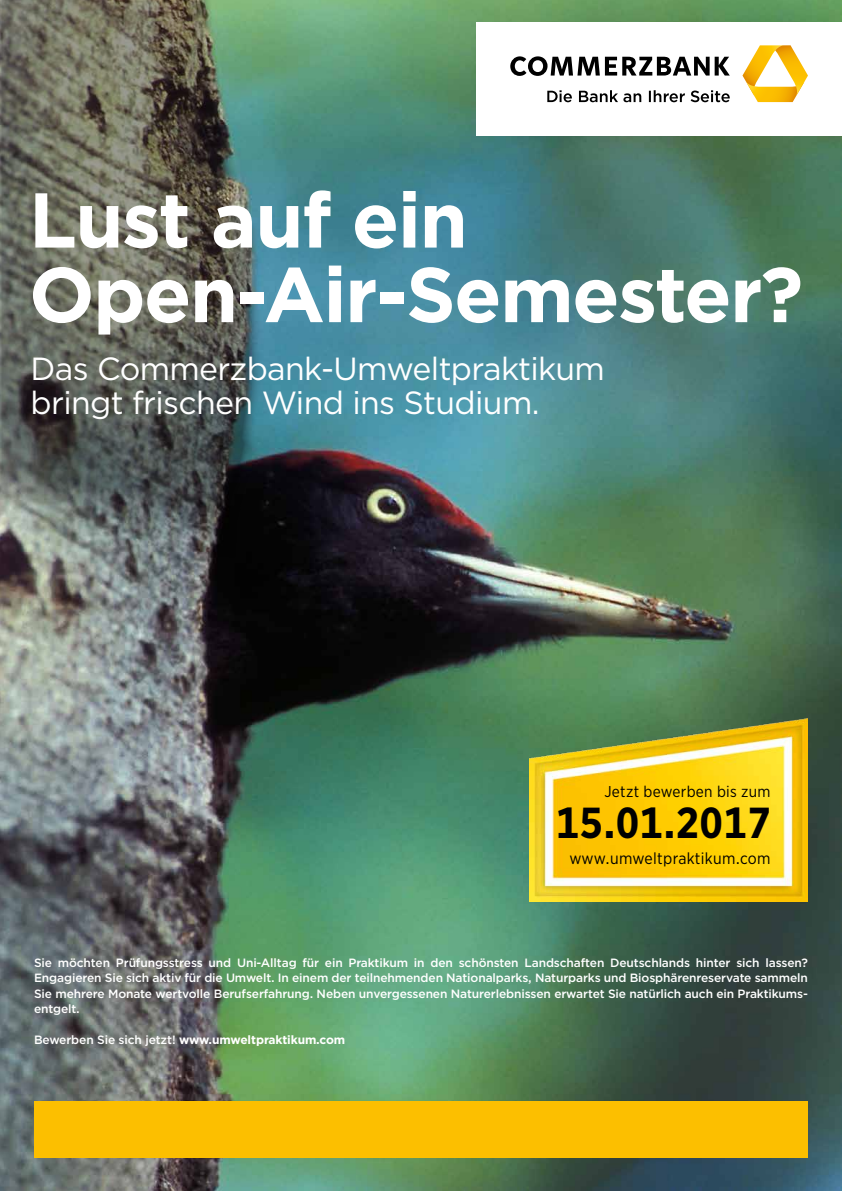
<style>
.page{position:relative;width:842px;height:1191px;background:#fff}
.page>*{position:absolute;margin:0;border:0;box-sizing:border-box;transform-origin:0 0}
.t1{font:700 77.5px/74.6px "Gotham";letter-spacing:-.02em;color:#fff}
.t2{font:700 43.3px "Gotham Narrow";letter-spacing:.02em;color:#000}
.t3{font:32px/33.6px "Gotham";letter-spacing:-.02em;color:#fff}
.t4{font:16.1px "Gotham Narrow";letter-spacing:.02em;color:#000}
.t5{font:15.7px "Gotham Narrow";letter-spacing:.02em;color:#000}
.t6{font:500 12px/15.5px "Gotham";letter-spacing:-.01em;color:#fff;text-align:justify}
.t7{font:700 12px "Gotham";letter-spacing:-.01em;color:#fff}
.s1{font-weight:500}
</style>
<div class="page">
<img style="left:0;top:0;width:842px;height:1191px">
<img style="left:0;top:0;width:263px;height:566px">
<div style="left:476px;top:23px;width:366px;height:113px;background:#fff"></div>
<svg style="left:510px;top:56px;width:220px;height:20px"></svg>
<svg style="left:742px;top:45px;width:66px;height:57px"></svg>
<svg style="left:547px;top:90px;width:183px;height:12px"></svg>
<div style="left:34px;top:1101px;width:774px;height:56px;background:#fcbf00"></div>
<img style="left:529px;top:719px;width:279px;height:182px">
<h1 class="t1" style="left:29px;top:182px;width:776px">Lust auf ein<br>Open-Air-Semester?</h1>
<h3 class="t3" style="left:30px;top:351px;width:576px">Das Commerzbank-Umweltpraktikum bringt frischen Wind ins Studium.</h3>
<h3 class="t5" style="left:604px;top:782px;width:168px">Jetzt bewerben bis zum</h3>
<h2 class="t2" style="left:556px;top:795px;width:216px">15.01.2017</h2>
<h3 class="t4" style="left:569px;top:848px;width:203px">www.umweltpraktikum.com</h3>
<p class="t6" style="left:34px;top:954px;width:775px">Sie möchten Prüfungsstress und Uni-Alltag für ein Praktikum in den schönsten Landschaften Deutschlands hinter sich lassen?<br>Engagieren Sie sich aktiv für die Umwelt. In einem der teilnehmenden Nationalparks, Naturparks und Biosphärenreservate sammeln Sie mehrere Monate wertvolle Berufserfahrung. Neben unvergessenen Naturerlebnissen erwartet Sie natürlich auch ein Praktikums&shy;entgelt.</p>
<p class="t7" style="left:34px;top:1032px;width:313px"><span class="s1">Bewerben Sie sich jetzt!</span> www.umweltpraktikum.com</p>
</div>
